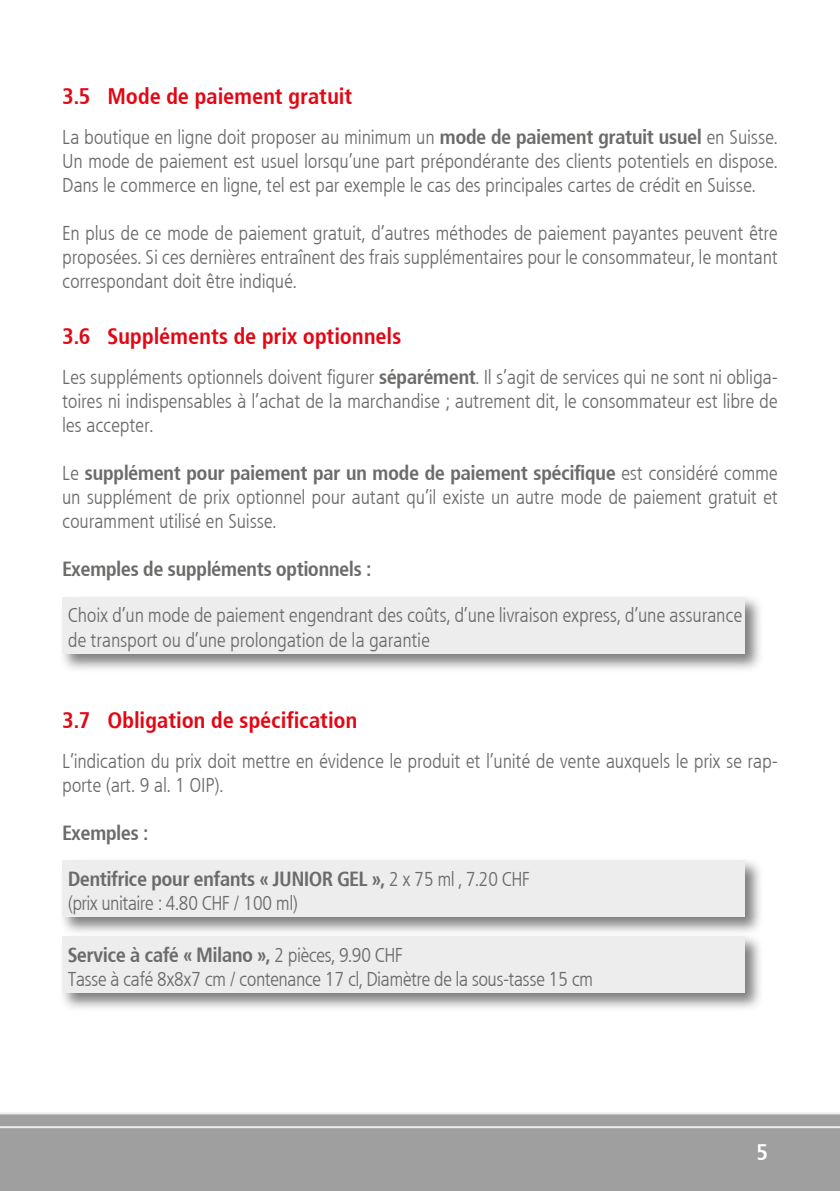
<style>
.page{position:relative;width:840px;height:1191px;background:#fff}
.page>*{position:absolute;margin:0;border:0;box-sizing:border-box;transform-origin:0 0}
.t1{font:700 22px "Frutiger Condensed BQ";letter-spacing:.02em;color:#e30613}
.t2{font:700 22px "Frutiger Condensed BQ";color:#fff}
.t3{font:300 20px/24px "Frutiger Condensed BQ";letter-spacing:.02em;color:#6b6b6a;text-align:justify}
.t4{font:300 20px/24px "Frutiger Condensed BQ";color:#6b6b6a}
.t5{font:700 20px "Frutiger Condensed BQ";color:#6b6b6a}
.s1{font-weight:700}
</style>
<div class="page">
<div style="left:0;top:1113px;width:839px;height:78px;background:#9f9f9f"></div>
<hr style="left:0;top:1126px;width:839px;height:2px;background:#ededed">
<hr style="left:0;top:1112px;width:839px;height:2px;background:#ededed">
<div style="left:59px;top:594px;width:704px;height:79px;background:#555454;opacity:.75"></div>
<div style="left:62px;top:597px;width:682px;height:57px;background:#ededed"></div>
<div style="left:59px;top:857px;width:704px;height:78px;background:#555454;opacity:.75"></div>
<div style="left:62px;top:860px;width:682px;height:56px;background:#ededed"></div>
<div style="left:59px;top:933px;width:704px;height:79px;background:#555454;opacity:.75"></div>
<div style="left:62px;top:936px;width:682px;height:57px;background:#ededed"></div>
<p class="t1" style="left:62px;top:82px;width:291px">3.5 Mode de paiement gratuit</p>
<p class="t3" style="left:62px;top:125px;width:716px">La boutique en ligne doit proposer au minimum un <span class="s1">mode de paiement gratuit usuel</span> en Suisse.<br>Un mode de paiement est usuel lorsqu’une part prépondérante des clients potentiels en dispose.<br>Dans le commerce en ligne, tel est par exemple le cas des principales cartes de crédit en Suisse.</p>
<p class="t3" style="left:62px;top:221px;width:716px">En plus de ce mode de paiement gratuit, d’autres méthodes de paiement payantes peuvent être proposées. Si ces dernières entraînent des frais supplémentaires pour le consommateur, le montant correspondant doit être indiqué.</p>
<p class="t1" style="left:62px;top:322px;width:340px">3.6 Suppléments de prix optionnels</p>
<p class="t3" style="left:62px;top:365px;width:716px">Les suppléments optionnels doivent figurer <span class="s1">séparément</span>. Il s’agit de services qui ne sont ni obliga&shy;toires ni indispensables à l’achat de la marchandise ; autrement dit, le consommateur est libre de les accepter.</p>
<p class="t3" style="left:62px;top:461px;width:716px">Le <span class="s1">supplément pour paiement par un mode de paiement spécifique</span> est considéré comme un supplément de prix optionnel pour autant qu’il existe un autre mode de paiement gratuit et couramment utilisé en Suisse.</p>
<p class="t5" style="left:62px;top:556px;width:310px">Exemples de suppléments optionnels :</p>
<p class="t3" style="left:68px;top:604px;width:675px">Choix d’un mode de paiement engendrant des coûts, d’une livraison express, d’une assurance de transport ou d’une prolongation de la garantie</p>
<p class="t1" style="left:62px;top:706px;width:296px">3.7 Obligation de spécification</p>
<p class="t3" style="left:62px;top:749px;width:716px">L’indication du prix doit mettre en évidence le produit et l’unité de vente auxquels le prix se rap&shy;porte (art. 9 al. 1 OIP).</p>
<p class="t5" style="left:62px;top:820px;width:87px">Exemples :</p>
<p class="t4" style="left:68px;top:867px;width:463px"><span class="s1">Dentifrice pour enfants « JUNIOR GEL »,</span> 2 x 75 ml , 7.20 CHF (prix unitaire : 4.80 CHF / 100 ml)</p>
<p class="t4" style="left:68px;top:943px;width:526px"><span class="s1">Service à café « Milano »,</span> 2 pièces, 9.90 CHF<br>Tasse à café 8x8x7 cm / contenance 17 cl, Diamètre de la sous-tasse 15 cm</p>
<p class="t2" style="left:756px;top:1138px;width:13px">5</p>
</div>
